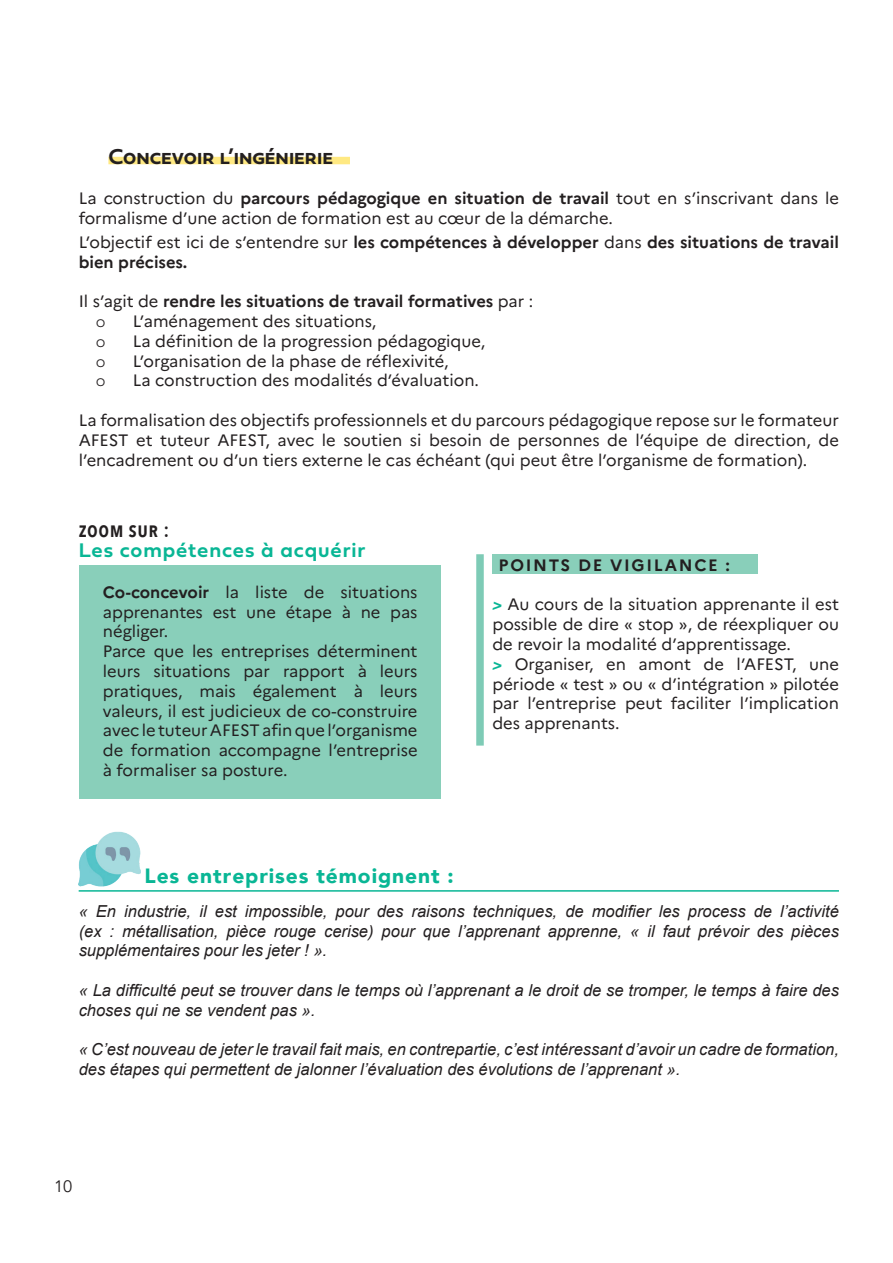
<style>
.page{position:relative;width:893px;height:1263px;background:#fff}
.page>*{position:absolute;margin:0;border:0;box-sizing:border-box;transform-origin:0 0}
.t1{font:22.5px "Fieldwork Geo Demibold";color:#231f20}
.t2{font:900 20.55px "Avenir";letter-spacing:.04em;color:#09b695}
.t3{font:20.55px "Fieldwork Geo Demibold";letter-spacing:.1em;color:#09b695}
.t4{font:600 20.55px "Avenir Next Condensed";letter-spacing:.025em;color:#231f20}
.t5{font:16.5px/19.8px "Marianne";color:#231f20}
.t6{font:italic 16.5px/19.8px "Arial";color:#231f20}
.t7{font:700 16.5px/19.8px "Marianne";color:#231f20}
.t8{font:700 16.5px "Marianne";letter-spacing:.1em;color:#231f20}
.t9{font:300 16.5px "Avenir LT Std";color:#231f20}
.t10{font:16.5px "Avenir";color:#231f20}
.s1{font-weight:700}
.s2{font-weight:400}
.s3{font-weight:700;font-style:italic;color:#09b695}
</style>
<div class="page">
<div style="left:108px;top:157px;width:242px;height:7px;background:#ffe982"></div>
<div style="left:79px;top:566px;width:362px;height:233px;background:#89cfba"></div>
<img style="left:79px;top:831px;width:61px;height:56px">
<hr style="left:79px;top:890px;width:760px;height:2px;background:#09b695">
<div style="left:492px;top:554px;width:266px;height:20px;background:#89cfba"></div>
<div style="left:476px;top:554px;width:8px;height:192px;background:#7ecbb6"></div>
<h1 class="t1" style="left:108px;top:139px;width:226px">Concevoir l’ingénierie</h1>
<p class="t5" style="left:79px;top:188px;width:762px">La construction du <span class="s1">parcours pédagogique en situation de travail</span> tout en s’inscrivant dans le formalisme d’une action de formation est au cœur de la démarche.</p>
<p class="t7" style="left:79px;top:232px;width:762px"><span class="s2">L’objectif est ici de s’entendre sur</span> les compétences à développer <span class="s2">dans</span> des situations de travail bien précises.</p>
<p class="t7" style="left:79px;top:291px;width:456px"><span class="s2">Il s’agit de</span> rendre les situations de travail formatives <span class="s2">par :</span></p>
<p class="t9" style="left:96px;top:312px;width:11px">o</p>
<p class="t5" style="left:133px;top:311px;width:245px">L’aménagement des situations,</p>
<p class="t9" style="left:96px;top:331px;width:11px">o</p>
<p class="t5" style="left:133px;top:331px;width:354px">La définition de la progression pédagogique,</p>
<p class="t9" style="left:96px;top:351px;width:11px">o</p>
<p class="t5" style="left:133px;top:351px;width:318px">L’organisation de la phase de réflexivité,</p>
<p class="t9" style="left:96px;top:371px;width:11px">o</p>
<p class="t5" style="left:133px;top:370px;width:348px">La construction des modalités d’évaluation.</p>
<p class="t5" style="left:79px;top:410px;width:762px;text-align:justify">La formalisation des objectifs professionnels et du parcours pédagogique repose sur le formateur AFEST et tuteur AFEST, avec le soutien si besoin de personnes de l’équipe de direction, de l’encadrement ou d’un tiers externe le cas échéant (qui peut être l’organisme de formation).</p>
<p class="t4" style="left:79px;top:512px;width:92px">zoom sur :</p>
<p class="t3" style="left:79px;top:534px;width:288px">Les compétences à acquérir</p>
<p class="t5" style="left:103px;top:582px;width:316px"><span class="s1">Co-concevoir</span> la liste de situations apprenantes est une étape à ne pas négliger.<br>Parce que les entreprises déterminent leurs situations par rapport à leurs pratiques, mais également à leurs valeurs, il est judicieux de co-construire avec le tuteur AFEST afin que l’organisme de formation accompagne l’entreprise à formaliser sa posture.</p>
<p class="t2" style="left:145px;top:858px;width:311px">Les entreprises témoignent :</p>
<p class="t8" style="left:498px;top:555px;width:233px">POINTS DE VIGILANCE :</p>
<p class="t5" style="left:492px;top:595px;width:348px"><span class="s3">&gt;</span> Au cours de la situation apprenante il est possible de dire « stop », de réexpliquer ou de revoir la modalité d’apprentissage.<br><span class="s3">&gt;</span> Organiser, en amont de l’AFEST, une période « test » ou « d’intégration » pilotée par l’entreprise peut faciliter l’implication des apprenants.</p>
<p class="t6" style="left:79px;top:901px;width:762px;text-align:justify">« En industrie, il est impossible, pour des raisons techniques, de modifier les process de l’activité (ex : métallisation, pièce rouge cerise) pour que l’apprenant apprenne, « il faut prévoir des pièces supplémentaires pour les jeter ! ».</p>
<p class="t6" style="left:79px;top:980px;width:762px">« La difficulté peut se trouver dans le temps où l’apprenant a le droit de se tromper, le temps à faire des choses qui ne se vendent pas ».</p>
<p class="t6" style="left:79px;top:1040px;width:762px">« C’est nouveau de jeter le travail fait mais, en contrepartie, c’est intéressant d’avoir un cadre de formation, des étapes qui permettent de jalonner l’évaluation des évolutions de l’apprenant ».</p>
<p class="t10" style="left:54px;top:1177px;width:20px">10</p>
</div>
